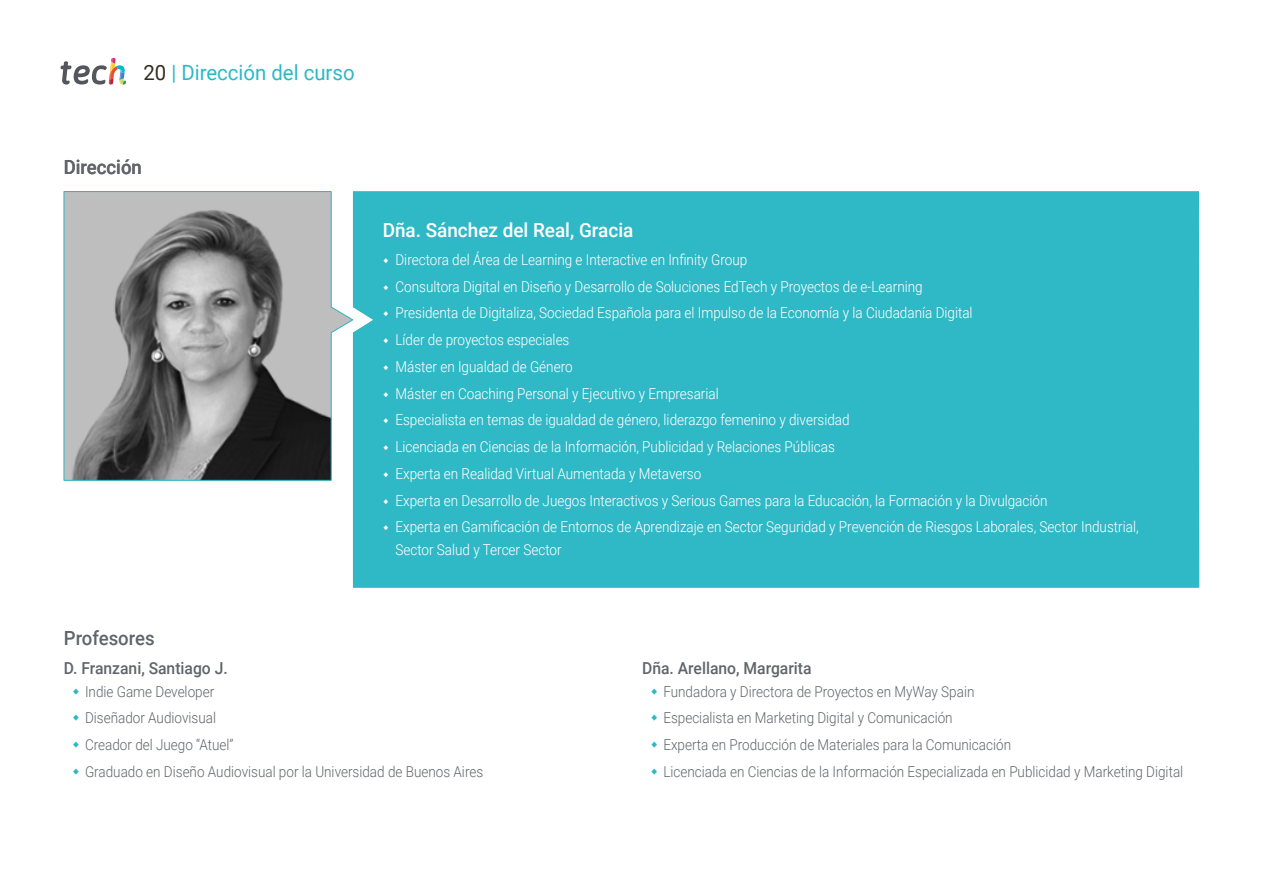
<style>
.page{position:relative;width:1263px;height:893px;background:#fff}
.page>*{position:absolute;margin:0;border:0;box-sizing:border-box;transform-origin:0 0}
.t1{font:21px "Roboto";color:#2db8c5}
.t2{font:500 19.5px "Roboto";color:#fff}
.t3{font:500 19.5px "Roboto";color:#61646a;scale:.95 1}
.t4{font:500 16.5px "Roboto";color:#61646a;scale:.95 1}
.t5{font:300 15px/26.7px "Roboto";color:#fff;scale:.9 1}
.t6{font:300 15px/26.7px "Roboto";color:#61646a;scale:.9 1}
.s1{color:#312e20}
</style>
<div class="page">
<svg style="left:61px;top:58px;width:65px;height:27px"></svg>
<svg style="left:64px;top:191px;width:289px;height:290px;background:#929394"></svg>
<div style="left:353px;top:191px;width:846px;height:397px;background:#2fb8c5"></div>
<svg style="left:384px;top:258px;width:4px;height:5px"></svg>
<svg style="left:384px;top:285px;width:4px;height:5px"></svg>
<svg style="left:384px;top:311px;width:4px;height:5px"></svg>
<svg style="left:384px;top:338px;width:4px;height:5px"></svg>
<svg style="left:384px;top:365px;width:4px;height:5px"></svg>
<svg style="left:384px;top:392px;width:4px;height:5px"></svg>
<svg style="left:384px;top:418px;width:4px;height:5px"></svg>
<svg style="left:384px;top:445px;width:4px;height:5px"></svg>
<svg style="left:384px;top:472px;width:4px;height:5px"></svg>
<svg style="left:384px;top:499px;width:4px;height:5px"></svg>
<svg style="left:384px;top:525px;width:4px;height:5px"></svg>
<h1 class="t1" style="left:144px;top:57px;width:213px"><span class="s1">20</span> | Dirección del curso</h1>
<h2 class="t3" style="left:64px;top:154px;width:84px">Dirección</h2>
<h2 class="t3" style="left:64px;top:624px;width:97px">Profesores</h2>
<h2 class="t2" style="left:383px;top:216px;width:252px">Dña. Sánchez del Real, Gracia</h2>
<p class="t5" style="left:395px;top:246px;width:827px">Directora del Área de Learning e Interactive en Infinity Group<br>Consultora Digital en Diseño y Desarrollo de Soluciones EdTech y Proyectos de e-Learning<br>Presidenta de Digitaliza, Sociedad Española para el Impulso de la Economía y la Ciudadanía Digital<br>Líder de proyectos especiales<br>Máster en Igualdad de Género<br>Máster en Coaching Personal y Ejecutivo y Empresarial<br>Especialista en temas de igualdad de género, liderazgo femenino y diversidad<br>Licenciada en Ciencias de la Información, Publicidad y Relaciones Públicas<br>Experta en Realidad Virtual Aumentada y Metaverso<br>Experta en Desarrollo de Juegos Interactivos y Serious Games para la Educación, la Formación y la Divulgación<br>Experta en Gamificación de Entornos de Aprendizaje en Sector Seguridad y Prevención de Riesgos Laborales, Sector Industrial,</p>
<p class="t5" style="left:395px;top:536px;width:186px">Sector Salud y Tercer Sector</p>
<p class="t4" style="left:64px;top:657px;width:174px">D. Franzani, Santiago J.</p>
<p class="t6" style="left:85px;top:677px;width:444px">Indie Game Developer<br>Diseñador Audiovisual<br>Creador del Juego “Atuel”<br>Graduado en Diseño Audiovisual por la Universidad de Buenos Aires</p>
<p class="t4" style="left:642px;top:657px;width:180px">Dña. Arellano, Margarita</p>
<p class="t6" style="left:663px;top:677px;width:579px">Fundadora y Directora de Proyectos en MyWay Spain<br>Especialista en Marketing Digital y Comunicación<br>Experta en Producción de Materiales para la Comunicación<br>Licenciada en Ciencias de la Información Especializada en Publicidad y Marketing Digital</p>
</div>
